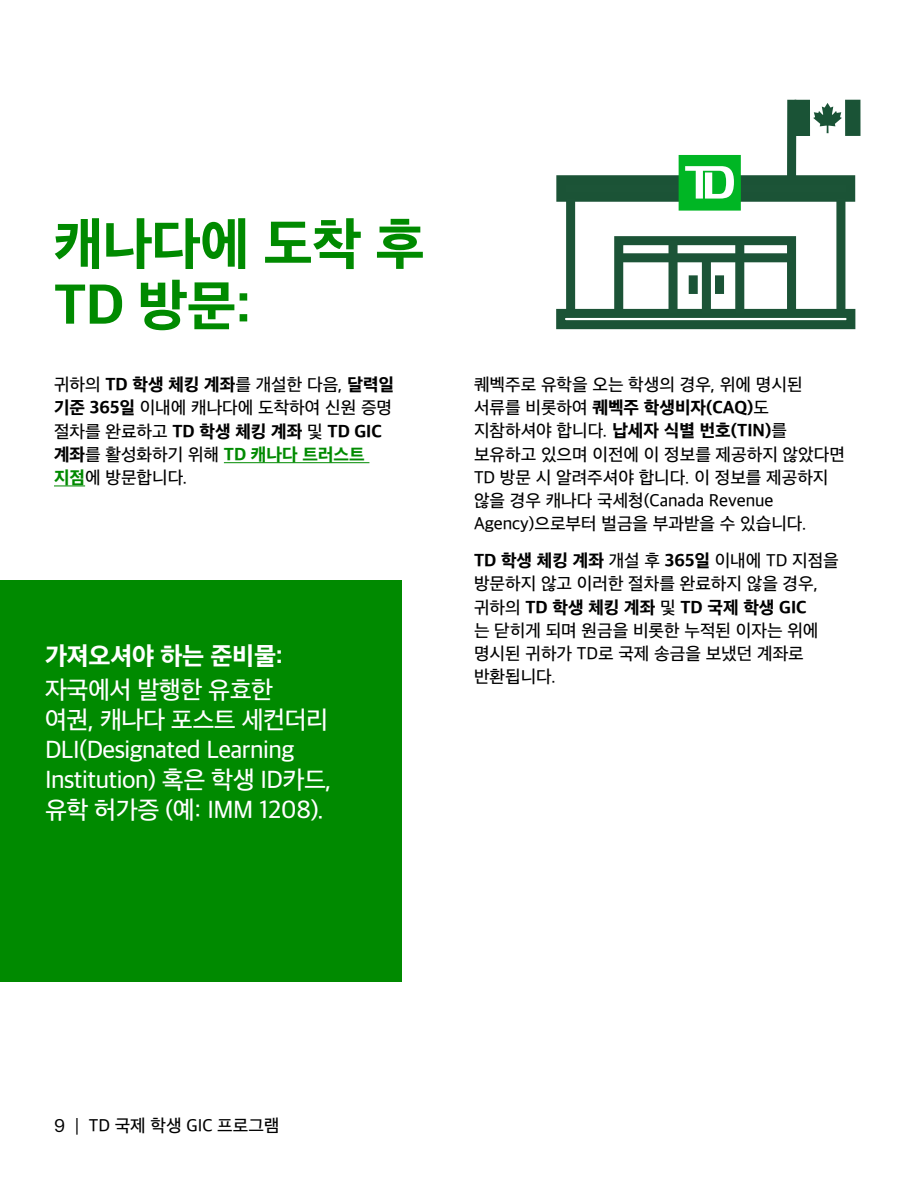
<style>
.page{position:relative;width:918px;height:1188px;background:#fff}
.page>*{position:absolute;margin:0;border:0;box-sizing:border-box;transform-origin:0 0}
.t1{font:800 57px/61.5px "Apple SD Gothic Neo";letter-spacing:-.01em;color:#008a00}
.t2{font:500 25.5px/30px "Apple SD Gothic Neo";letter-spacing:-.02em;color:#fff}
.t3{font:800 25.5px/34.5px "Apple SD Gothic Neo";letter-spacing:-.01em;color:#fff}
.t4{font:500 18px/23.2px "Apple SD Gothic Neo";color:#000}
.s1{font-weight:800}
.s2{font-weight:800;color:#008a00}
.s3{font-weight:500}
.s4{font-family:"TD Graphik";font-weight:400}
</style>
<div class="page">
<hr style="left:54px;top:485px;width:31px;height:1px;background:#008a00">
<hr style="left:224px;top:462px;width:145px;height:1px;background:#008a00">
<div style="left:0;top:580px;width:402px;height:402px;background:#008a00"></div>
<div style="left:787px;top:100px;width:9px;height:82px;background:#1a5336"></div>
<div style="left:561px;top:180px;width:290px;height:17px;background:#1c5437"></div>
<div style="left:556px;top:175px;width:299px;height:27px;border:9px solid #1b5336"></div>
<div style="left:566px;top:199px;width:9px;height:114px;background:#1c5437"></div>
<div style="left:836px;top:199px;width:9px;height:114px;background:#1c5437"></div>
<div style="left:556px;top:309px;width:299px;height:20px;border:9px solid #1b5336"></div>
<svg style="left:679px;top:155px;width:62px;height:56px;background:#41c85b"></svg>
<div style="left:614px;top:236px;width:182px;height:82px;border:9px solid #1b5336"></div>
<div style="left:620px;top:253px;width:173px;height:9px;background:#1c5437"></div>
<div style="left:669px;top:241px;width:9px;height:72px;background:#1c5437"></div>
<div style="left:735px;top:241px;width:9px;height:72px;background:#1c5437"></div>
<div style="left:702px;top:258px;width:9px;height:56px;background:#1c5437"></div>
<div style="left:689px;top:275px;width:9px;height:19px;background:#1a5336"></div>
<div style="left:715px;top:275px;width:9px;height:19px;background:#1a5336"></div>
<div style="left:795px;top:100px;width:15px;height:36px;background:#1a5336"></div>
<div style="left:845px;top:100px;width:16px;height:36px;background:#1a5336"></div>
<svg style="left:813px;top:103px;width:29px;height:30px"></svg>
<h1 class="t1" style="left:54px;top:217px;width:372px">캐나다에 도착 후<br>TD 방문:</h1>
<p class="t4" style="left:54px;top:374px;width:342px">귀하의 <span class="s1">TD 학생 체킹 계좌</span>를 개설한 다음, <span class="s1">달력일 기준 365일</span> 이내에 캐나다에 도착하여 신원 증명 절차를 완료하고 <span class="s1">TD 학생 체킹 계좌</span> 및 <span class="s1">TD GIC 계좌</span>를 활성화하기 위해 <span class="s2">TD 캐나다 트러스트 지점</span>에 방문합니다.</p>
<p class="t3" style="left:45px;top:640px;width:239px">가져오셔야 하는 준비물: <span class="s3">자국에서 발행한 유효한</span></p>
<p class="t2" style="left:45px;top:707px;width:288px">여권, 캐나다 포스트 세컨더리<br>DLI(Designated Learning<br>Institution) 혹은 학생 ID카드, 유학 허가증 (예: IMM 1208).</p>
<p class="t4" style="left:474px;top:374px;width:372px">퀘벡주로 유학을 오는 학생의 경우, 위에 명시된 서류를 비롯하여 <span class="s1">퀘벡주 학생비자(CAQ)</span>도 지참하셔야 합니다. <span class="s1">납세자 식별 번호(TIN)</span>를 보유하고 있으며 이전에 이 정보를 제공하지 않았다면<br>TD 방문 시 알려주셔야 합니다. 이 정보를 제공하지 않을 경우 캐나다 국세청(Canada Revenue<br>Agency)으로부터 벌금을 부과받을 수 있습니다.</p>
<p class="t4" style="left:474px;top:550px;width:366px"><span class="s1">TD 학생 체킹 계좌</span> 개설 후 <span class="s1">365일</span> 이내에 TD 지점을 방문하지 않고 이러한 절차를 완료하지 않을 경우, 귀하의 <span class="s1">TD 학생 체킹 계좌</span> 및 <span class="s1">TD 국제 학생 GIC<br></span>는 닫히게 되며 원금을 비롯한 누적된 이자는 위에 명시된 귀하가 TD로 국제 송금을 보냈던 계좌로 반환됩니다.</p>
<p class="t4" style="left:54px;top:1115px;width:227px"><span class="s4">9 |</span> TD 국제 학생 GIC 프로그램</p>
</div>
